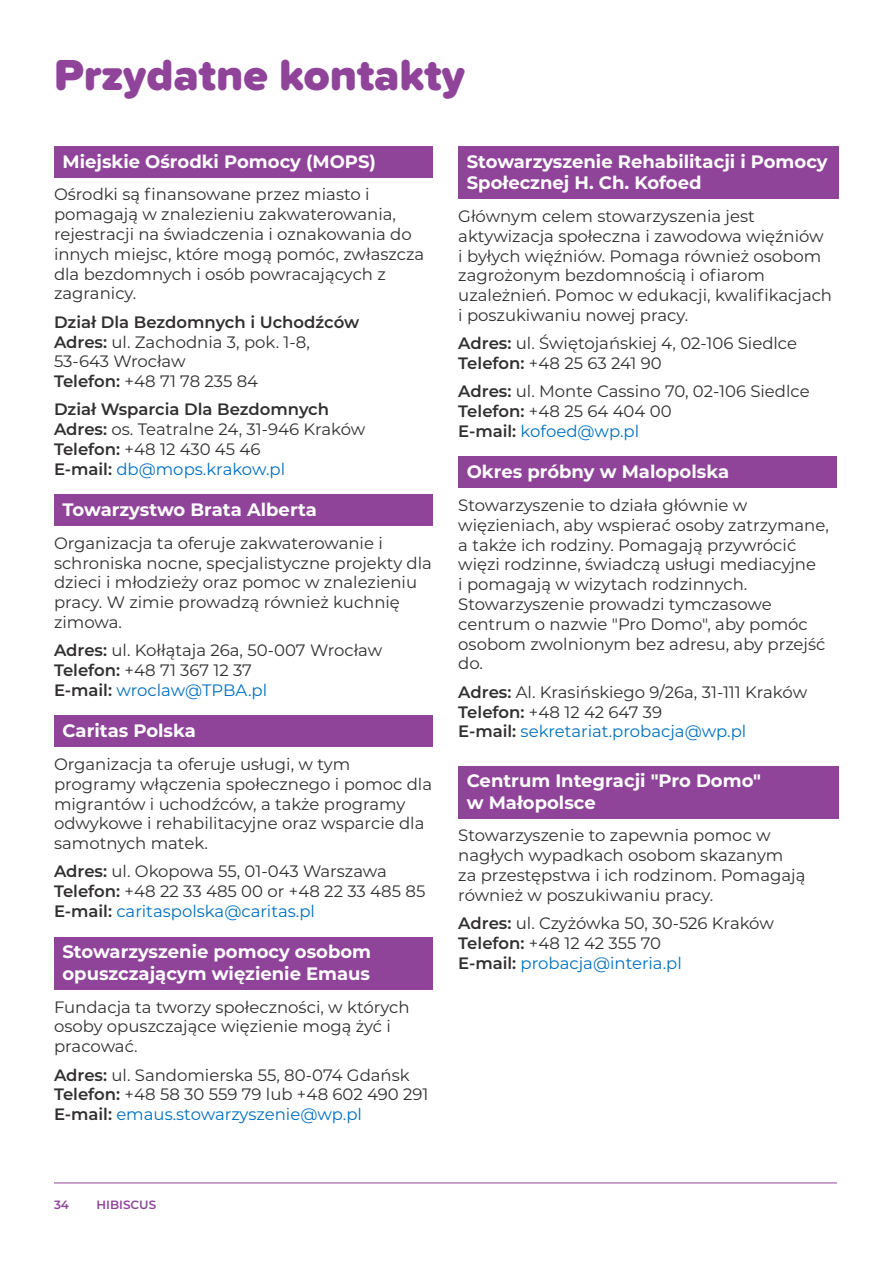
<style>
.page{position:relative;width:893px;height:1263px;background:#fff}
.page>*{position:absolute;margin:0;border:0;box-sizing:border-box;transform-origin:0 0}
.t1{font:900 45px "Proxima Soft";color:#8f4499}
.t2{font:700 18px/21.6px "Montserrat";color:#fff}
.t3{font:16.5px/19.8px "Montserrat";color:#312f30}
.t4{font:600 16.5px/19.8px "Montserrat";color:#312f30}
.t5{font:600 12px "Montserrat";color:#8f4499}
.s1{font-weight:600}
.s2{font-weight:400}
.s3{font-weight:400;color:#0070c0}
.s4{color:#0070c0}
</style>
<div class="page">
<hr style="left:54px;top:1182px;width:783px;height:1px;background:#8f4499">
<div style="left:458px;top:767px;width:381px;height:52px;background:#8f4499"></div>
<div style="left:54px;top:938px;width:379px;height:52px;background:#8f4499"></div>
<div style="left:458px;top:146px;width:381px;height:52px;background:#8f4499"></div>
<div style="left:54px;top:146px;width:379px;height:32px;background:#8f4499"></div>
<div style="left:54px;top:494px;width:379px;height:32px;background:#8f4499"></div>
<div style="left:458px;top:456px;width:379px;height:32px;background:#8f4499"></div>
<div style="left:54px;top:715px;width:379px;height:32px;background:#8f4499"></div>
<h1 class="t1" style="left:54px;top:40px;width:413px">Przydatne kontakty</h1>
<p class="t2" style="left:63px;top:150px;width:315px">Miejskie Ośrodki Pomocy (MOPS)</p>
<p class="t3" style="left:54px;top:184px;width:372px">Ośrodki są finansowane przez miasto i pomagają w znalezieniu zakwaterowania, rejestracji na świadczenia i oznakowania do innych miejsc, które mogą pomóc, zwłaszcza dla bezdomnych i osób powracających z zagranicy.</p>
<p class="t3" style="left:54px;top:311px;width:307px"><span class="s1">Dział Dla Bezdomnych i Uchodźców<br>Adres:</span> ul. Zachodnia 3, pok. 1-8,<br>53-643 Wrocław<br><span class="s1">Telefon:</span> +48 71 78 235 84</p>
<p class="t4" style="left:54px;top:399px;width:313px">Dział Wsparcia Dla Bezdomnych<br>Adres: <span class="s2">os. Teatralne 24, 31-946 Kraków<br></span>Telefon: <span class="s2">+48 12 430 45 46<br></span>E-mail: <span class="s3">db@mops.krakow.pl</span></p>
<p class="t2" style="left:63px;top:498px;width:256px">Towarzystwo Brata Alberta</p>
<p class="t3" style="left:54px;top:532px;width:379px">Organizacja ta oferuje zakwaterowanie i schroniska nocne, specjalistyczne projekty dla dzieci i młodzieży oraz pomoc w znalezieniu pracy. W zimie prowadzą również kuchnię zimowa.</p>
<p class="t3" style="left:54px;top:640px;width:330px"><span class="s1">Adres:</span> ul. Kołłątaja 26a, 50-007 Wrocław<br><span class="s1">Telefon:</span> +48 71 367 12 37<br><span class="s1">E-mail:</span> <span class="s4">wroclaw@TPBA.pl</span></p>
<p class="t2" style="left:63px;top:719px;width:135px">Caritas Polska</p>
<p class="t3" style="left:54px;top:754px;width:380px">Organizacja ta oferuje usługi, w tym programy włączenia społecznego i pomoc dla migrantów i uchodźców, a także programy odwykowe i rehabilitacyjne oraz wsparcie dla samotnych matek.</p>
<p class="t3" style="left:54px;top:861px;width:373px"><span class="s1">Adres:</span> ul. Okopowa 55, 01-043 Warszawa<br><span class="s1">Telefon:</span> +48 22 33 485 00 or +48 22 33 485 85<br><span class="s1">E-mail:</span> <span class="s4">caritaspolska@caritas.pl</span></p>
<p class="t2" style="left:63px;top:940px;width:310px">Stowarzyszenie pomocy osobom opuszczającym więzienie Emaus</p>
<p class="t3" style="left:54px;top:996px;width:357px">Fundacja ta tworzy społeczności, w których osoby opuszczające więzienie mogą żyć i pracować.</p>
<p class="t3" style="left:54px;top:1064px;width:376px"><span class="s1">Adres:</span> ul. Sandomierska 55, 80-074 Gdańsk<br><span class="s1">Telefon:</span> +48 58 30 559 79 lub +48 602 490 291<br><span class="s1">E-mail:</span> <span class="s4">emaus.stowarzyszenie@wp.pl</span></p>
<p class="t2" style="left:467px;top:150px;width:362px">Stowarzyszenie Rehabilitacji i Pomocy<br>Społecznej H. Ch. Kofoed</p>
<p class="t3" style="left:458px;top:206px;width:375px">Głównym celem stowarzyszenia jest aktywizacja społeczna i zawodowa więźniów i byłych więźniów. Pomaga również osobom zagrożonym bezdomnością i ofiarom uzależnień. Pomoc w edukacji, kwalifikacjach i poszukiwaniu nowej pracy.</p>
<p class="t3" style="left:458px;top:333px;width:340px"><span class="s1">Adres:</span> ul. Świętojańskiej 4, 02-106 Siedlce<br><span class="s1">Telefon:</span> +48 25 63 241 90</p>
<p class="t3" style="left:458px;top:381px;width:353px"><span class="s1">Adres:</span> ul. Monte Cassino 70, 02-106 Siedlce<br><span class="s1">Telefon:</span> +48 25 64 404 00<br><span class="s1">E-mail:</span> <span class="s4">kofoed@wp.pl</span></p>
<p class="t2" style="left:467px;top:460px;width:264px">Okres próbny w Malopolska</p>
<p class="t3" style="left:458px;top:495px;width:372px">Stowarzyszenie to działa głównie w więzieniach, aby wspierać osoby zatrzymane, a także ich rodziny. Pomagają przywrócić więzi rodzinne, świadczą usługi mediacyjne<br>i pomagają w wizytach rodzinnych.<br>Stowarzyszenie prowadzi tymczasowe centrum o nazwie "Pro Domo", aby pomóc osobom zwolnionym bez adresu, aby przejść do.</p>
<p class="t3" style="left:458px;top:681px;width:350px"><span class="s1">Adres:</span> Al. Krasińskiego 9/26a, 31-111 Kraków<br><span class="s1">Telefon:</span> +48 12 42 647 39<br><span class="s1">E-mail:</span> <span class="s4">sekretariat.probacja@wp.pl</span></p>
<p class="t2" style="left:467px;top:769px;width:296px">Centrum Integracji "Pro Domo" w Małopolsce</p>
<p class="t3" style="left:458px;top:825px;width:349px">Stowarzyszenie to zapewnia pomoc w nagłych wypadkach osobom skazanym za przestępstwa i ich rodzinom. Pomagają również w poszukiwaniu pracy.</p>
<p class="t3" style="left:458px;top:913px;width:317px"><span class="s1">Adres:</span> ul. Czyżówka 50, 30-526 Kraków<br><span class="s1">Telefon:</span> +48 12 42 355 70<br><span class="s1">E-mail:</span> <span class="s4">probacja@interia.pl</span></p>
<p class="t5" style="left:54px;top:1196px;width:17px">34</p>
<p class="t5" style="left:97px;top:1196px;width:61px">HIBISCUS</p>
</div>
